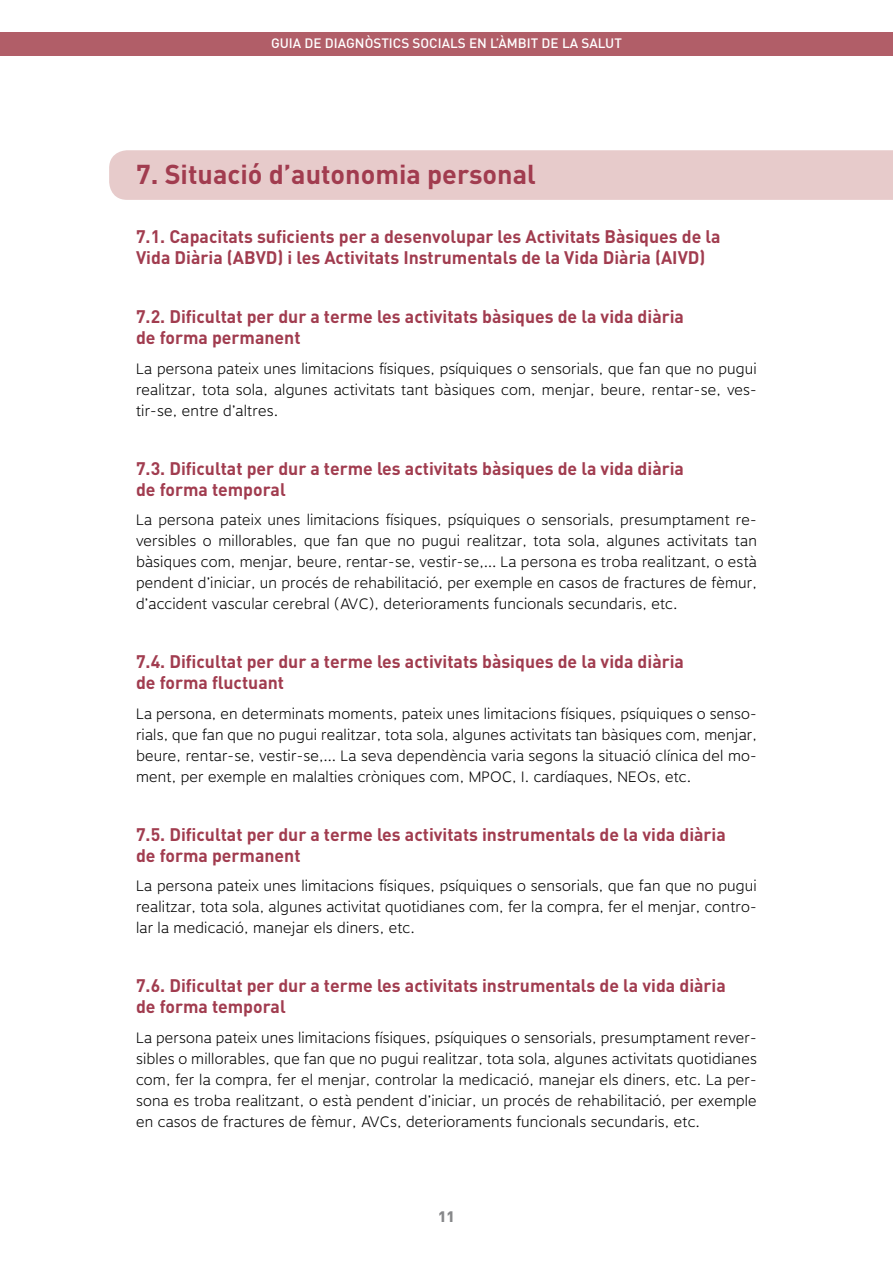
<style>
.page{position:relative;width:893px;height:1263px;background:#fff}
.page>*{position:absolute;margin:0;border:0;box-sizing:border-box;transform-origin:0 0}
.Títol_2{font:700 27px "DIN";color:#a13c4f}
.Títol_3{font:700 18px/21px "DIN";color:#a13c4f}
.Text_seguit{font:300 15px/21px "Motiva Sans";letter-spacing:.01em;color:#000;text-align:justify}
.t1{font:900 15px "DIN";color:#87888a}
.t2{font:500 13.5px "DIN";color:#fff}
</style>
<div class="page">
<div style="left:0;top:32px;width:893px;height:23px;background:#b15e68"></div>
<div style="left:109px;top:150px;width:784px;height:50px;background:#e7cbcb"></div>
<p class="t2" style="left:271px;top:35px;width:352px">GUIA DE DIAGNÒSTICS SOCIALS EN L’ÀMBIT DE LA SALUT</p>
<p class="Títol_2" style="left:136px;top:157px;width:401px">7. Situació d’autonomia personal</p>
<p class="Títol_3" style="left:136px;top:225px;width:586px">7.1. Capacitats suficients per a desenvolupar les Activitats Bàsiques de la<br>Vida Diària (ABVD) i les Activitats Instrumentals de la Vida Diària (AIVD)</p>
<p class="Títol_3" style="left:136px;top:305px;width:549px">7.2. Dificultat per dur a terme les activitats bàsiques de la vida diària de forma permanent</p>
<p class="Text_seguit" style="left:136px;top:359px;width:622px">La persona pateix unes limitacions físiques, psíquiques o sensorials, que fan que no pugui realitzar, tota sola, algunes activitats tant bàsiques com, menjar, beure, rentar-se, ves&shy;tir-se, entre d’altres.</p>
<p class="Títol_3" style="left:136px;top:457px;width:549px">7.3. Dificultat per dur a terme les activitats bàsiques de la vida diària de forma temporal</p>
<p class="Text_seguit" style="left:136px;top:511px;width:622px">La persona pateix unes limitacions físiques, psíquiques o sensorials, presumptament re&shy;versibles o millorables, que fan que no pugui realitzar, tota sola, algunes activitats tan bàsiques com, menjar, beure, rentar-se, vestir-se,… La persona es troba realitzant, o està pendent d’iniciar, un procés de rehabilitació, per exemple en casos de fractures de fèmur, d’accident vascular cerebral (AVC), deterioraments funcionals secundaris, etc.</p>
<p class="Títol_3" style="left:136px;top:650px;width:549px">7.4. Dificultat per dur a terme les activitats bàsiques de la vida diària de forma fluctuant</p>
<p class="Text_seguit" style="left:136px;top:704px;width:622px">La persona, en determinats moments, pateix unes limitacions físiques, psíquiques o senso&shy;rials, que fan que no pugui realitzar, tota sola, algunes activitats tan bàsiques com, menjar, beure, rentar-se, vestir-se,… La seva dependència varia segons la situació clínica del mo&shy;ment, per exemple en malalties cròniques com, MPOC, I. cardíaques, NEOs, etc.</p>
<p class="Títol_3" style="left:136px;top:823px;width:591px">7.5. Dificultat per dur a terme les activitats instrumentals de la vida diària de forma permanent</p>
<p class="Text_seguit" style="left:136px;top:877px;width:622px">La persona pateix unes limitacions físiques, psíquiques o sensorials, que fan que no pugui realitzar, tota sola, algunes activitat quotidianes com, fer la compra, fer el menjar, contro&shy;lar la medicació, manejar els diners, etc.</p>
<p class="Títol_3" style="left:136px;top:974px;width:591px">7.6. Dificultat per dur a terme les activitats instrumentals de la vida diària de forma temporal</p>
<p class="Text_seguit" style="left:136px;top:1028px;width:622px">La persona pateix unes limitacions físiques, psíquiques o sensorials, presumptament rever&shy;sibles o millorables, que fan que no pugui realitzar, tota sola, algunes activitats quotidianes com, fer la compra, fer el menjar, controlar la medicació, manejar els diners, etc. La per&shy;sona es troba realitzant, o està pendent d’iniciar, un procés de rehabilitació, per exemple en casos de fractures de fèmur, AVCs, deterioraments funcionals secundaris, etc.</p>
<p class="t1" style="left:438px;top:1206px;width:18px">11</p>
</div>
